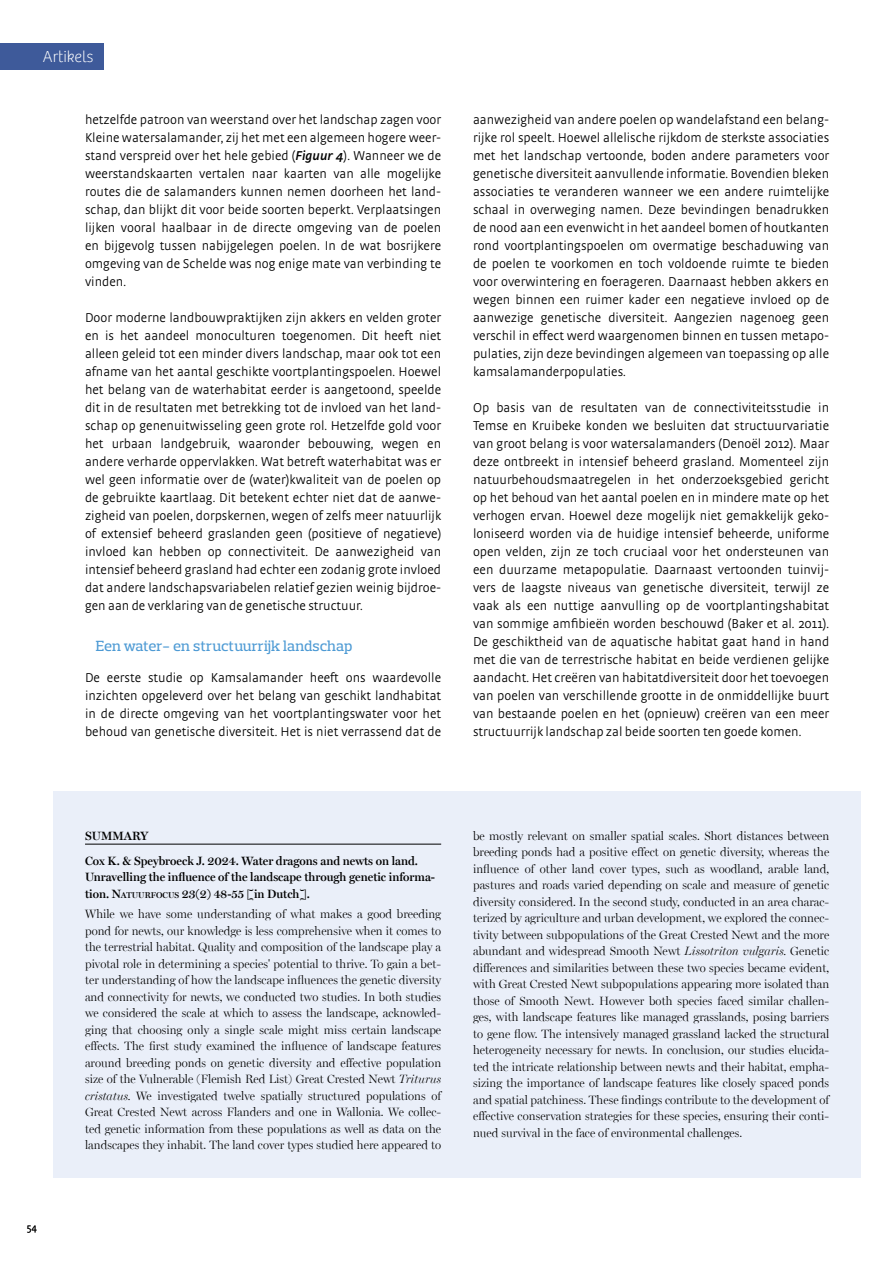
<style>
.page{position:relative;width:893px;height:1263px;background:#fff}
.page>*{position:absolute;margin:0;border:0;box-sizing:border-box;transform-origin:0 0}
.t1{font:100 16.5px "Bree";color:#fff}
.t2{font:500 15px "Prelo Slab";color:#4d9ad4}
.t3{font:300 13.5px/18px "Strada OT";color:#000;text-align:justify}
.t4{font:300 12px/16.5px "Miller Display";letter-spacing:.005em;color:#000;text-align:justify}
.t5{font:600 12px/25px "Miller Display";color:#000}
.t6{font:300 10.5px "Strada OT";color:#000}
.s1{font-weight:600;font-style:italic}
.s2{font-style:inherit}
.s3{font-size:8.4px}
.s4{font-style:italic}
</style>
<div class="page">
<div style="left:0;top:43px;width:104px;height:26px;background:#3e5a9a"></div>
<div style="left:53px;top:791px;width:808px;height:387px;background:#eaeff9"></div>
<hr style="left:85px;top:844px;width:356px;height:1px;background:#000">
<p class="t1" style="left:43px;top:47px;width:52px">Artikels</p>
<p class="t3" style="left:85px;top:111px;width:358px">hetzelfde patroon van weerstand over het landschap zagen voor Kleine watersalamander, zij het met een algemeen hogere weer&shy;stand verspreid over het hele gebied (<span class="s1">Figuur 4</span>). Wanneer we de weerstandskaarten vertalen naar kaarten van alle mogelijke routes die de salamanders kunnen nemen doorheen het land&shy;schap, dan blijkt dit voor beide soorten beperkt. Verplaatsingen lijken vooral haalbaar in de directe omgeving van de poelen en bijgevolg tussen nabijgelegen poelen. In de wat bosrijkere omgeving van de Schelde was nog enige mate van verbinding te vinden.</p>
<p class="t3" style="left:85px;top:309px;width:358px">Door moderne landbouwpraktijken zijn akkers en velden groter en is het aandeel monoculturen toegenomen. Dit heeft niet alleen geleid tot een minder divers landschap, maar ook tot een afname van het aantal geschikte voortplantingspoelen. Hoewel het belang van de waterhabitat eerder is aangetoond, speelde dit in de resultaten met betrekking tot de invloed van het land&shy;schap op genenuitwisseling geen grote rol. Hetzelfde gold voor het urbaan landgebruik, waaronder bebouwing, wegen en andere verharde oppervlakken. Wat betreft waterhabitat was er wel geen informatie over de (water)kwaliteit van de poelen op de gebruikte kaartlaag. Dit betekent echter niet dat de aanwe&shy;zigheid van poelen, dorpskernen, wegen of zelfs meer natuurlijk of extensief beheerd graslanden geen (positieve of negatieve) invloed kan hebben op connectiviteit. De aanwezigheid van intensief beheerd grasland had echter een zodanig grote invloed dat andere landschapsvariabelen relatief gezien weinig bijdroe&shy;gen aan de verklaring van de genetische structuur.</p>
<p class="t2" style="left:96px;top:637px;width:259px">Een water- en structuurrijk landschap</p>
<p class="t3" style="left:85px;top:669px;width:358px">De eerste studie op Kamsalamander heeft ons waardevolle inzichten opgeleverd over het belang van geschikt landhabitat in de directe omgeving van het voortplantingswater voor het behoud van genetische diversiteit. Het is niet verrassend dat de</p>
<p class="t3" style="left:473px;top:111px;width:358px">aanwezigheid van andere poelen op wandelafstand een belang&shy;rijke rol speelt. Hoewel allelische rijkdom de sterkste associaties met het landschap vertoonde, boden andere parameters voor genetische diversiteit aanvullende informatie. Bovendien bleken associaties te veranderen wanneer we een andere ruimtelijke schaal in overweging namen. Deze bevindingen benadrukken de nood aan een evenwicht in het aandeel bomen of houtkanten rond voortplantingspoelen om overmatige beschaduwing van de poelen te voorkomen en toch voldoende ruimte te bieden voor overwintering en foerageren. Daarnaast hebben akkers en wegen binnen een ruimer kader een negatieve invloed op de aanwezige genetische diversiteit. Aangezien nagenoeg geen verschil in effect werd waargenomen binnen en tussen metapo&shy;pulaties, zijn deze bevindingen algemeen van toepassing op alle kamsalamanderpopulaties.</p>
<p class="t3" style="left:473px;top:399px;width:358px">Op basis van de resultaten van de connectiviteitsstudie in Temse en Kruibeke konden we besluiten dat structuurvariatie van groot belang is voor watersalamanders (Denoël 2012). Maar deze ontbreekt in intensief beheerd grasland. Momenteel zijn natuurbehoudsmaatregelen in het onderzoeksgebied gericht op het behoud van het aantal poelen en in mindere mate op het verhogen ervan. Hoewel deze mogelijk niet gemakkelijk geko&shy;loniseerd worden via de huidige intensief beheerde, uniforme open velden, zijn ze toch cruciaal voor het ondersteunen van een duurzame metapopulatie. Daarnaast vertoonden tuinvij&shy;vers de laagste niveaus van genetische diversiteit, terwijl ze vaak als een nuttige aanvulling op de voortplantingshabitat van sommige amfibieën worden beschouwd (Baker et al. 2011).<br>De geschiktheid van de aquatische habitat gaat hand in hand met die van de terrestrische habitat en beide verdienen gelijke aandacht. Het creëren van habitatdiversiteit door het toevoegen van poelen van verschillende grootte in de onmiddellijke buurt van bestaande poelen en het (opnieuw) creëren van een meer structuurrijk landschap zal beide soorten ten goede komen.</p>
<p class="t6" style="left:27px;top:1222px;width:12px">54</p>
<p class="t5" style="left:85px;top:823px;width:334px">SUMMARY<br>Cox K. &amp; Speybroeck J. 2024. Water dragons and newts on land.</p>
<p class="t5" style="left:85px;top:868px;width:352px;line-height:16.5px">Unravelling the influence of the landscape through genetic informa&shy;tion. <span class="s2">N</span><span class="s3">ATUURFOCUS</span> 23(2) 48-55 [in Dutch].</p>
<p class="t4" style="left:85px;top:906px;width:358px">While we have some understanding of what makes a good breeding pond for newts, our knowledge is less comprehensive when it comes to the terrestrial habitat. Quality and composition of the landscape play a pivotal role in determining a species' potential to thrive. To gain a bet&shy;ter understanding of how the landscape influences the genetic diversity and connectivity for newts, we conducted two studies. In both studies we considered the scale at which to assess the landscape, acknowled&shy;ging that choosing only a single scale might miss certain landscape effects. The first study examined the influence of landscape features around breeding ponds on genetic diversity and effective population size of the Vulnerable (Flemish Red List) Great Crested Newt <span class="s4">Triturus cristatus.</span> We investigated twelve spatially structured populations of Great Crested Newt across Flanders and one in Wallonia. We collec&shy;ted genetic information from these populations as well as data on the landscapes they inhabit. The land cover types studied here appeared to</p>
<p class="t4" style="left:473px;top:827px;width:358px">be mostly relevant on smaller spatial scales. Short distances between breeding ponds had a positive effect on genetic diversity, whereas the influence of other land cover types, such as woodland, arable land, pastures and roads varied depending on scale and measure of genetic diversity considered. In the second study, conducted in an area charac&shy;terized by agriculture and urban development, we explored the connec&shy;tivity between subpopulations of the Great Crested Newt and the more abundant and widespread Smooth Newt <span class="s4">Lissotriton vulgaris.</span> Genetic differences and similarities between these two species became evident, with Great Crested Newt subpopulations appearing more isolated than those of Smooth Newt. However both species faced similar challen&shy;ges, with landscape features like managed grasslands, posing barriers to gene flow. The intensively managed grassland lacked the structural heterogeneity necessary for newts. In conclusion, our studies elucida&shy;ted the intricate relationship between newts and their habitat, empha&shy;sizing the importance of landscape features like closely spaced ponds and spatial patchiness. These findings contribute to the development of effective conservation strategies for these species, ensuring their conti&shy;nued survival in the face of environmental challenges.</p>
</div>
